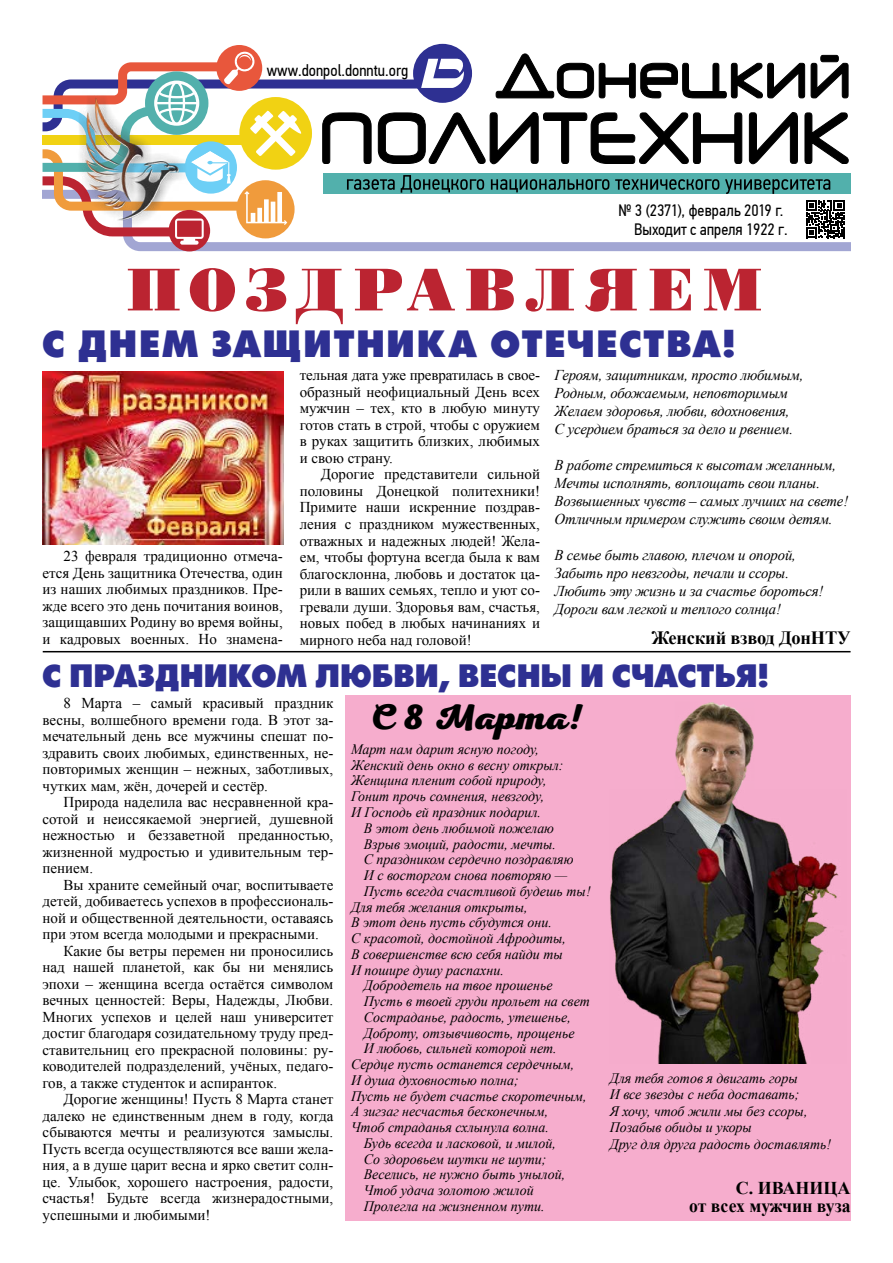
<style>
.page{position:relative;width:893px;height:1263px;background:#fff}
.page>*{position:absolute;margin:0;border:0;box-sizing:border-box;transform-origin:0 0}
.t1{font:60px "Poster Bodoni BT";letter-spacing:.15em;color:#bb2431}
.t2{font:40.5px "Futura Press Press";letter-spacing:.055em;color:#2e3092}
.t3{font:800 36px "Nexa Script";color:#000}
.t4{font:34.5px "Futura Press Press";letter-spacing:.01em;color:#2e3092}
.t5{font:700 18.75px "Times New Roman";letter-spacing:-.01em;color:#000}
.t6{font:700 18.75px "Times New Roman";letter-spacing:-.01em;color:#000;scale:.94 1}
.t7{font:700 18px "Times New Roman";color:#000}
.t8{font:16.5px "PF Din Text Cond Pro";color:#000}
.t9{font:15px/16.5px "Times New Roman";color:#000;text-align:justify}
.t10{font:italic 15px/18px "Times New Roman";letter-spacing:-.01em;color:#000}
.t11{font:italic 14.4px/15.8px "Times New Roman";color:#000}
.s1{font-style:normal}
</style>
<div class="page">
<div style="left:127px;top:242px;width:723px;height:9px;background:#a2a6d3"></div>
<div style="left:216px;top:45px;width:46px;height:46px;background:#e8573c;border-radius:50%"></div>
<div style="left:413px;top:44px;width:59px;height:59px;background:#2e3092;border-radius:50%"></div>
<div style="left:169px;top:210px;width:41px;height:41px;background:#bb2431;border-radius:50%"></div>
<svg style="left:43px;top:51px;width:806px;height:194px"></svg>
<div style="left:345px;top:695px;width:505px;height:526px;background:#f6adcd"></div>
<img style="left:43px;top:371px;width:240px;height:173px">
<hr style="left:43px;top:651px;width:808px;height:1px;background:#000">
<img style="left:610px;top:702px;width:229px;height:361px">
<p class="t8" style="left:267px;top:61px;width:143px">www.donpol.donntu.org</p>
<p class="t8" style="left:618px;top:201px;width:166px">№ 3 (2371), февраль 2019 г.</p>
<p class="t8" style="left:634px;top:219px;width:155px">Выходит с апреля 1922 г.</p>
<h1 class="t1" style="left:127px;top:246px;width:637px">ПОЗДРАВЛЯЕМ</h1>
<h2 class="t2" style="left:43px;top:319px;width:693px">С ДНЕМ ЗАЩИТНИКА ОТЕЧЕСТВА!</h2>
<p class="t10" style="left:555px;top:366px;width:250px">Героям, защитникам, просто любимым, Родным, обожаемым, неповторимым Желаем здоровья, любви, вдохновения,<br>С усердием браться за дело и рвением.</p>
<p class="t10" style="left:555px;top:456px;width:295px">В работе стремиться к высотам желанным, Мечты исполнять, воплощать свои планы.<br>Возвышенных чувств <span class="s1">–</span> самых лучших на свете!<br>Отличным примером служить своим детям.</p>
<p class="t10" style="left:555px;top:546px;width:270px">В семье быть главою, плечом и опорой, Забыть про невзгоды, печали и ссоры.<br>Любить эту жизнь и за счастье бороться!<br>Дороги вам легкой и теплого солнца!</p>
<p class="t5" style="left:651px;top:625px;width:201px">Женский взвод ДонНТУ</p>
<h3 class="t4" style="left:43px;top:655px;width:727px">С ПРАЗДНИКОМ ЛЮБВИ, ВЕСНЫ И СЧАСТЬЯ!</h3>
<p class="t9" style="left:300px;top:367px;width:242px">тельная дата уже превратилась в свое&shy;образный неофициальный День всех мужчин – тех, кто в любую минуту готов стать в строй, чтобы с оружием в руках защитить близких, любимых и свою страну.</p>
<p class="t9" style="left:300px;top:466px;width:242px;text-indent:21px">Дорогие представители сильной половины Донецкой политехники!<br>Примите наши искренние поздрав&shy;ления с праздником мужественных, отважных и надежных людей! Жела&shy;ем, чтобы фортуна всегда была к вам благосклонна, любовь и достаток ца&shy;рили в ваших семьях, тепло и уют со&shy;гревали души. Здоровья вам, счастья, новых побед в любых начинаниях и мирного неба над головой!</p>
<p class="t9" style="left:43px;top:548px;width:242px;text-indent:21px">23 февраля традиционно отмеча&shy;ется День защитника Отечества, один из наших любимых праздников. Пре&shy;жде всего это день почитания воинов, защищавших Родину во время войны, и кадровых военных. Но знамена-</p>
<p class="t9" style="left:43px;top:695px;width:292px;text-indent:21px">8 Марта – самый красивый праздник весны, волшебного времени года. В этот за&shy;мечательный день все мужчины спешат по&shy;здравить своих любимых, единственных, не&shy;повторимых женщин – нежных, заботливых, чутких мам, жён, дочерей и сестёр.</p>
<p class="t9" style="left:43px;top:794px;width:292px;text-indent:21px">Природа наделила вас несравненной кра&shy;сотой и неиссякаемой энергией, душевной нежностью и беззаветной преданностью, жизненной мудростью и удивительным тер&shy;пением.</p>
<p class="t9" style="left:64px;top:876px;width:271px">Вы храните семейный очаг, воспитываете</p>
<p class="t9" style="left:43px;top:893px;width:292px">детей, добиваетесь успехов в профессиональ-</p>
<p class="t9" style="left:43px;top:909px;width:292px">ной и общественной деятельности, оставаясь</p>
<p class="t9" style="left:43px;top:926px;width:278px">при этом всегда молодыми и прекрасными.</p>
<p class="t9" style="left:64px;top:942px;width:271px">Какие бы ветры перемен ни проносились</p>
<p class="t9" style="left:43px;top:959px;width:292px">над нашей планетой, как бы ни менялись</p>
<p class="t9" style="left:43px;top:975px;width:292px">эпохи – женщина всегда остаётся символом</p>
<p class="t9" style="left:43px;top:992px;width:292px">вечных ценностей: Веры, Надежды, Любви.</p>
<p class="t9" style="left:43px;top:1008px;width:292px">Многих успехов и целей наш университет</p>
<p class="t9" style="left:43px;top:1025px;width:292px">достиг благодаря созидательному труду пред-</p>
<p class="t9" style="left:43px;top:1041px;width:292px">ставительниц его прекрасной половины: ру-</p>
<p class="t9" style="left:43px;top:1058px;width:292px">ководителей подразделений, учёных, педаго-</p>
<p class="t9" style="left:43px;top:1074px;width:236px">гов, а также студенток и аспиранток.</p>
<p class="t9" style="left:64px;top:1091px;width:271px">Дорогие женщины! Пусть 8 Марта станет</p>
<p class="t9" style="left:43px;top:1107px;width:292px">далеко не единственным днем в году, когда</p>
<p class="t9" style="left:43px;top:1124px;width:292px">сбываются мечты и реализуются замыслы.</p>
<p class="t9" style="left:43px;top:1140px;width:292px">Пусть всегда осуществляются все ваши жела-</p>
<p class="t9" style="left:43px;top:1157px;width:292px">ния, а в душе царит весна и ярко светит солн-</p>
<p class="t9" style="left:43px;top:1173px;width:292px">це. Улыбок, хорошего настроения, радости,</p>
<p class="t9" style="left:43px;top:1190px;width:292px">счастья! Будьте всегда жизнерадостными,</p>
<p class="t9" style="left:43px;top:1206px;width:169px">успешными и любимыми!</p>
<h3 class="t3" style="left:368px;top:696px;width:217px">С 8 Марта!</h3>
<p class="t11" style="left:351px;top:741px;width:214px">Март нам дарит ясную погоду,<br>Женский день окно в весну открыл:<br>Женщина пленит собой природу,<br>Гонит прочь сомнения, невзгоду,<br>И Господь ей праздник подарил.</p>
<p class="t11" style="left:364px;top:820px;width:192px">В этот день любимой пожелаю</p>
<p class="t11" style="left:364px;top:835px;width:194px">Взрыв эмоций, радости, мечты.</p>
<p class="t11" style="left:364px;top:851px;width:211px">С праздником сердечно поздравляю</p>
<p class="t11" style="left:364px;top:867px;width:205px">И с восторгом снова повторяю —</p>
<p class="t11" style="left:364px;top:883px;width:228px">Пусть всегда счастливой будешь ты!</p>
<p class="t11" style="left:351px;top:898px;width:178px">Для тебя желания открыты,</p>
<p class="t11" style="left:351px;top:914px;width:202px">В этот день пусть сбудутся они.</p>
<p class="t11" style="left:351px;top:930px;width:216px">С красотой, достойной Афродиты,</p>
<p class="t11" style="left:351px;top:946px;width:213px">В совершенстве всю себя найди ты</p>
<p class="t11" style="left:351px;top:961px;width:154px">И пошире душу распахни.</p>
<p class="t11" style="left:364px;top:977px;width:190px">Добродетель на твое прошенье</p>
<p class="t11" style="left:364px;top:993px;width:227px">Пусть в твоей груди прольет на свет</p>
<p class="t11" style="left:364px;top:1009px;width:209px">Состраданье, радость, утешенье,</p>
<p class="t11" style="left:364px;top:1024px;width:212px">Доброту, отзывчивость, прощенье</p>
<p class="t11" style="left:364px;top:1040px;width:194px">И любовь, сильней которой нет.</p>
<p class="t11" style="left:351px;top:1056px;width:225px">Сердце пусть останется сердечным,</p>
<p class="t11" style="left:351px;top:1072px;width:169px">И душа духовностью полна;</p>
<p class="t11" style="left:351px;top:1087px;width:237px">Пусть не будет счастье скоротечным,</p>
<p class="t11" style="left:351px;top:1103px;width:199px">А зигзаг несчастья бесконечным,</p>
<p class="t11" style="left:351px;top:1119px;width:199px">Чтоб страданья схлынула волна.</p>
<p class="t11" style="left:364px;top:1135px;width:194px">Будь всегда и ласковой, и милой,</p>
<p class="t11" style="left:364px;top:1150px;width:184px">Со здоровьем шутки не шути;</p>
<p class="t11" style="left:364px;top:1166px;width:203px">Веселись, не нужно быть унылой,</p>
<p class="t11" style="left:364px;top:1182px;width:171px">Чтоб удача золотою жилой</p>
<p class="t11" style="left:364px;top:1198px;width:182px">Пролегла на жизненном пути.</p>
<p class="t11" style="left:610px;top:1069px;width:223px;line-height:16.5px">Для тебя готов я двигать горы<br>И все звезды с неба доставать;<br>Я хочу, чтоб жили мы без ссоры,<br>Позабыв обиды и укоры<br>Друг для друга радость доставлять!</p>
<p class="t7" style="left:736px;top:1175px;width:116px">С. ИВАНИЦА</p>
<p class="t6" style="left:689px;top:1192px;width:173px">от всех мужчин вуза</p>
</div>
